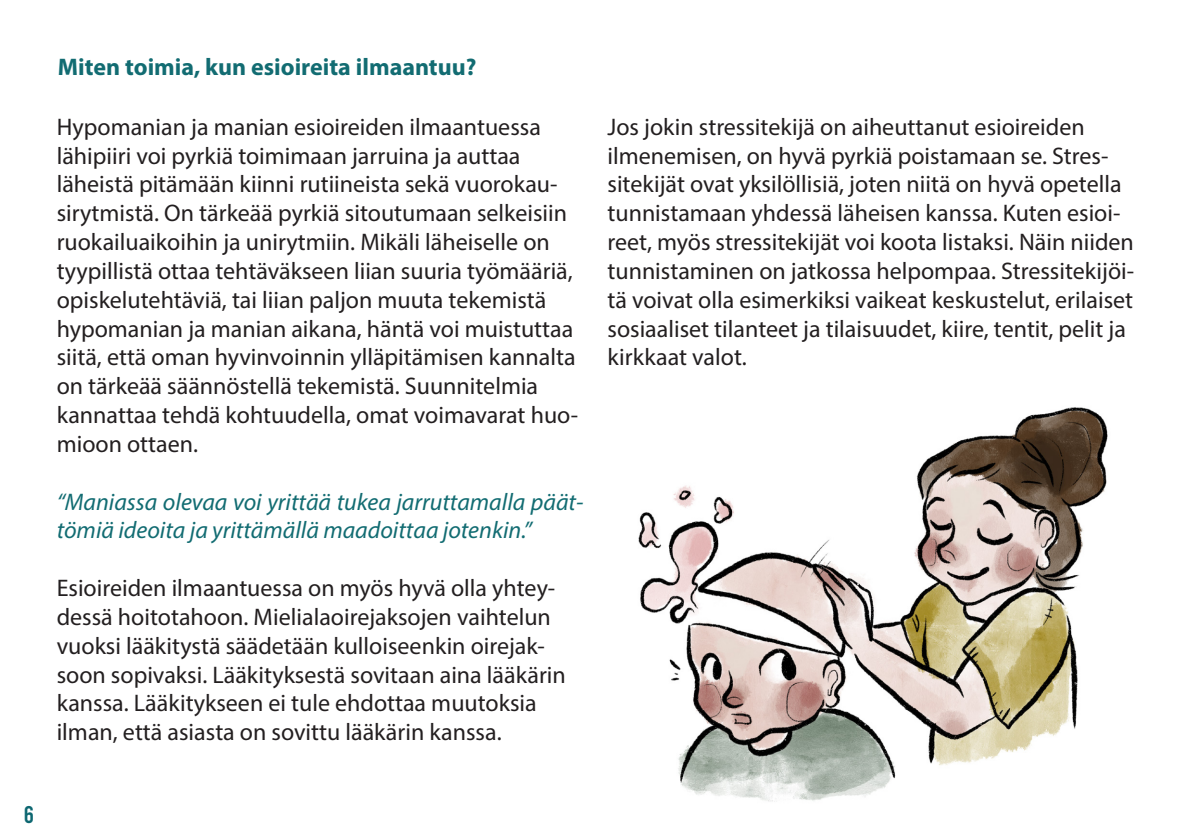
<style>
.page{position:relative;width:1191px;height:840px;background:#fff}
.page>*{position:absolute;margin:0;border:0;box-sizing:border-box;transform-origin:0 0}
.Leibs{font:24px/28.8px "Myriad Pro";color:#231f20}
.Ajatuksia{font:italic 24px/28.8px "Myriad Pro";color:#126c72}
.Linkit{font:700 24px "Myriad Pro";color:#126c72}
.t1{font:24px "Bebas";color:#0d6771}
</style>
<div class="page">
<img style="left:638px;top:407px;width:470px;height:395px">
<p class="Linkit" style="left:58px;top:51px;width:420px">Miten toimia, kun esioireita ilmaantuu?</p>
<p class="Leibs" style="left:57px;top:112px;width:523px">Hypomanian ja manian esioireiden ilmaantuessa lähipiiri voi pyrkiä toimimaan jarruina ja auttaa läheistä pitämään kiinni rutiineista sekä vuorokau&shy;sirytmistä. On tärkeää pyrkiä sitoutumaan selkeisiin ruokailuaikoihin ja unirytmiin. Mikäli läheiselle on tyypillistä ottaa tehtäväkseen liian suuria työmääriä, opiskelutehtäviä, tai liian paljon muuta tekemistä hypomanian ja manian aikana, häntä voi muistuttaa siitä, että oman hyvinvoinnin ylläpitämisen kannalta on tärkeää säännöstellä tekemistä. Suunnitelmia kannattaa tehdä kohtuudella, omat voimavarat huo&shy;mioon ottaen.</p>
<p class="Ajatuksia" style="left:57px;top:486px;width:528px">“Maniassa olevaa voi yrittää tukea jarruttamalla päät&shy;tömiä ideoita ja yrittämällä maadoittaa jotenkin.”</p>
<p class="Leibs" style="left:57px;top:573px;width:511px">Esioireiden ilmaantuessa on myös hyvä olla yhtey&shy;dessä hoitotahoon. Mielialaoirejaksojen vaihtelun vuoksi lääkitystä säädetään kulloiseenkin oirejak&shy;soon sopivaksi. Lääkityksestä sovitaan aina lääkärin kanssa. Lääkitykseen ei tule ehdottaa muutoksia ilman, että asiasta on sovittu lääkärin kanssa.</p>
<p class="Leibs" style="left:607px;top:112px;width:528px">Jos jokin stressitekijä on aiheuttanut esioireiden ilmenemisen, on hyvä pyrkiä poistamaan se. Stres&shy;sitekijät ovat yksilöllisiä, joten niitä on hyvä opetella tunnistamaan yhdessä läheisen kanssa. Kuten esioi&shy;reet, myös stressitekijät voi koota listaksi. Näin niiden tunnistaminen on jatkossa helpompaa. Stressitekijöi&shy;tä voivat olla esimerkiksi vaikeat keskustelut, erilaiset sosiaaliset tilanteet ja tilaisuudet, kiire, tentit, pelit ja kirkkaat valot.</p>
<p class="t1" style="left:24px;top:802px;width:12px">6</p>
</div>
